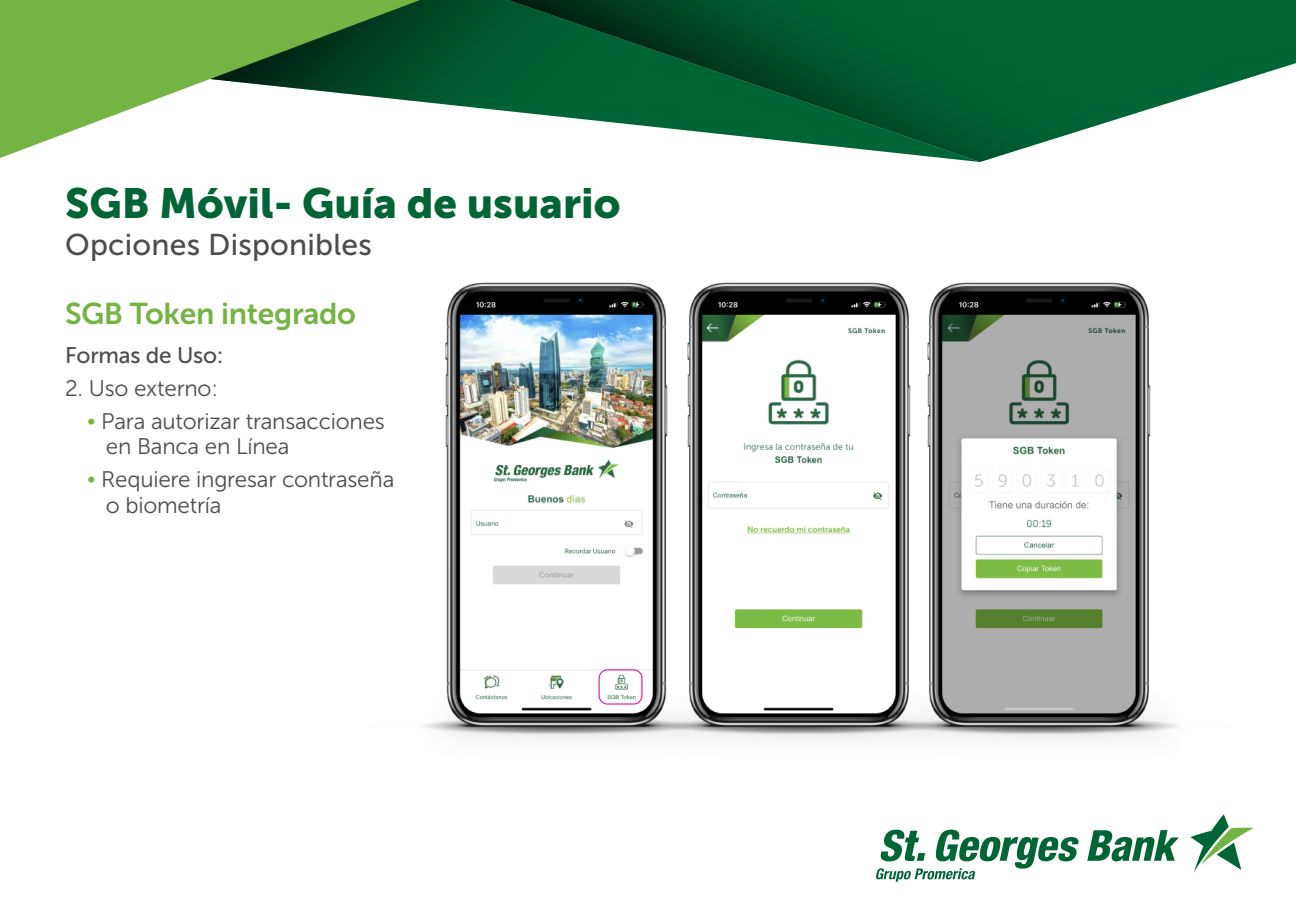
<style>
.page{position:relative;width:1296px;height:918px;background:#fff}
.page>*{position:absolute;margin:0;border:0;box-sizing:border-box;transform-origin:0 0}
.t1{font:42px "Museo Sans 900";color:#006535}
.t2{font:30px "Museo Sans 500";letter-spacing:.005em;color:#4b4c4d}
.t3{font:30px "Museo Sans 700";letter-spacing:-.01em;color:#74b443}
.t4{font:22.5px/25.5px "Museo Sans 300";letter-spacing:-.01em;color:#4b4c4d}
.t5{font:22.5px "Museo Sans 500";letter-spacing:-.01em;color:#4b4c4d}
.s1{font-size:21px;color:#74b443}
</style>
<div class="page">
<svg style="left:420px;top:0;width:88px;height:112px;background:#0c5c36"></svg>
<svg style="left:508px;top:0;width:788px;height:162px"></svg>
<svg style="left:0;top:0;width:420px;height:158px;fill:#74b443"></svg>
<svg style="left:876px;top:830px;width:303px;height:52px"></svg>
<svg style="left:1191px;top:814px;width:63px;height:58px"></svg>
<img style="left:947px;top:282px;width:232px;height:458px">
<svg style="left:599px;top:716px;width:404px;height:19px"></svg>
<img style="left:705px;top:282px;width:242px;height:458px">
<svg style="left:357px;top:716px;width:404px;height:19px"></svg>
<img style="left:405px;top:282px;width:300px;height:458px">
<div style="left:599px;top:669px;width:44px;height:36px;border:1px solid #e9128a;border-radius:8px"></div>
<h1 class="t1" style="left:65px;top:179px;width:557px">SGB Móvil- Guía de usuario</h1>
<h2 class="t2" style="left:65px;top:228px;width:308px">Opciones Disponibles</h2>
<h2 class="t3" style="left:65px;top:297px;width:292px">SGB Token integrado</h2>
<p class="t5" style="left:65px;top:343px;width:160px">Formas de Uso:</p>
<p class="t4" style="left:65px;top:375px;width:154px">2. Uso externo:</p>
<p class="t4" style="left:106px;top:408px;width:281px;text-indent:-19px"><span class="s1">•</span> Para autorizar transacciones en Banca en Línea</p>
<p class="t4" style="left:106px;top:467px;width:290px;text-indent:-19px"><span class="s1">•</span> Requiere ingresar contraseña o biometría</p>
</div>
